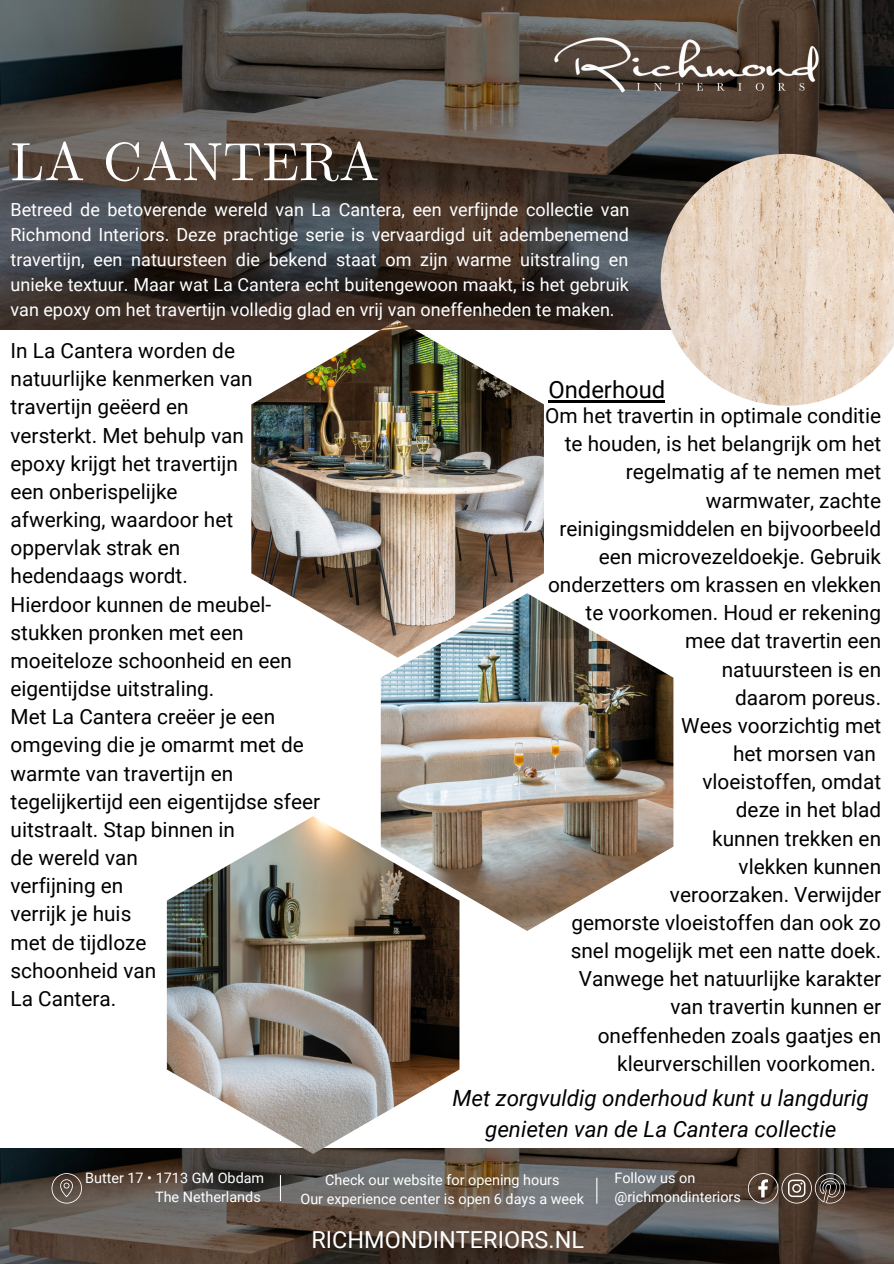
<style>
.page{position:relative;width:894px;height:1264px;background:#fff}
.page>*{position:absolute;margin:0;border:0;box-sizing:border-box;transform-origin:0 0}
.t1{font:54px "CMU Serif";color:#fff}
.t2{font:23.85px "Roboto";color:#000}
.t3{font:23.4px "Roboto";color:#fff}
.t4{font:italic 22.35px/30.5px "Roboto";color:#000;text-align:center}
.t5{font:20.85px/28.2px "Roboto";color:#000}
.t6{font:18px/24.8px "Roboto";color:#fff;text-align:justify}
.t7{font:14.4px "Roboto";color:#fff}
</style>
<div class="page">
<img style="left:0;top:0;width:893px;height:329px">
<img style="left:0;top:1148px;width:893px;height:115px">
<img style="left:542px;top:26px;width:288px;height:78px">
<img style="left:660px;top:154px;width:233px;height:251px">
<img style="left:251px;top:320px;width:293px;height:328px">
<img style="left:380px;top:593px;width:293px;height:338px">
<img style="left:167px;top:816px;width:292px;height:337px">
<svg style="left:747px;top:1173px;width:98px;height:30px;background:#64584f"></svg>
<svg style="left:51px;top:1173px;width:31px;height:30px"></svg>
<svg style="left:280px;top:1175px;width:1px;height:25px"></svg>
<svg style="left:596px;top:1177px;width:1px;height:26px"></svg>
<hr style="left:548px;top:400px;width:117px;height:3px;background:#000">
<p class="t1" style="left:11px;top:130px;width:370px">LA CANTERA</p>
<p class="t6" style="left:11px;top:198px;width:620px">Betreed de betoverende wereld van La Cantera, een verfijnde collectie van Richmond Interiors. Deze prachtige serie is vervaardigd uit adembenemend travertijn, een natuursteen die bekend staat om zijn warme uitstraling en unieke textuur. Maar wat La Cantera echt buitengewoon maakt, is het gebruik van epoxy om het travertijn volledig glad en vrij van oneffenheden te maken.</p>
<p class="t5" style="left:11px;top:337px;width:226px">In La Cantera worden de</p>
<p class="t5" style="left:11px;top:365px;width:243px">natuurlijke kenmerken van</p>
<p class="t5" style="left:11px;top:393px;width:179px">travertijn geëerd en</p>
<p class="t5" style="left:11px;top:421px;width:235px">versterkt. Met behulp van</p>
<p class="t5" style="left:11px;top:449px;width:229px">epoxy krijgt het travertijn</p>
<p class="t5" style="left:11px;top:478px;width:168px">een onberispelijke</p>
<p class="t5" style="left:11px;top:506px;width:224px">afwerking, waardoor het</p>
<p class="t5" style="left:11px;top:534px;width:171px">oppervlak strak en</p>
<p class="t5" style="left:11px;top:562px;width:179px">hedendaags wordt.</p>
<p class="t5" style="left:11px;top:590px;width:262px">Hierdoor kunnen de meubel-</p>
<p class="t5" style="left:11px;top:618px;width:283px">stukken pronken met een moeiteloze schoonheid en een eigentijdse uitstraling.</p>
<p class="t5" style="left:11px;top:703px;width:311px">Met La Cantera creëer je een omgeving die je omarmt met de warmte van travertijn en tegelijkertijd een eigentijdse sfeer uitstraalt. Stap binnen in</p>
<p class="t5" style="left:11px;top:843px;width:129px">de wereld van</p>
<p class="t5" style="left:11px;top:872px;width:114px">verfijning en</p>
<p class="t5" style="left:11px;top:900px;width:122px">verrijk je huis</p>
<p class="t5" style="left:11px;top:928px;width:137px">met de tijdloze</p>
<p class="t5" style="left:11px;top:956px;width:147px">schoonheid van</p>
<p class="t5" style="left:11px;top:984px;width:107px">La Cantera.</p>
<p class="t2" style="left:548px;top:376px;width:118px">Onderhoud</p>
<p class="t5" style="left:545px;top:402px;width:337px;text-align:right">Om het travertin in optimale conditie te houden, is het belangrijk om het regelmatig af te nemen met warmwater, zachte reinigingsmiddelen en bijvoorbeeld een microvezeldoekje. Gebruik onderzetters om krassen en vlekken te voorkomen. Houd er rekening mee dat travertin een</p>
<p class="t5" style="left:721px;top:655px;width:161px">natuursteen is en</p>
<p class="t5" style="left:734px;top:683px;width:147px">daarom poreus.</p>
<p class="t5" style="left:681px;top:711px;width:201px">Wees voorzichtig met</p>
<p class="t5" style="left:732px;top:739px;width:144px">het morsen van</p>
<p class="t5" style="left:702px;top:768px;width:180px">vloeistoffen, omdat</p>
<p class="t5" style="left:735px;top:796px;width:147px">deze in het blad</p>
<p class="t5" style="left:712px;top:824px;width:170px">kunnen trekken en</p>
<p class="t5" style="left:738px;top:852px;width:144px">vlekken kunnen</p>
<p class="t5" style="left:669px;top:880px;width:213px">veroorzaken. Verwijder</p>
<p class="t5" style="left:570px;top:908px;width:312px;text-align:right">gemorste vloeistoffen dan ook zo snel mogelijk met een natte doek.<br>Vanwege het natuurlijke karakter van travertin kunnen er oneffenheden zoals gaatjes en kleurverschillen voorkomen.</p>
<p class="t4" style="left:452px;top:1083px;width:417px">Met zorgvuldig onderhoud kunt u langdurig genieten van de La Cantera collectie</p>
<p class="t7" style="left:85px;top:1169px;width:181px">Butter 17 • 1713 GM Obdam</p>
<p class="t7" style="left:155px;top:1188px;width:107px">The Netherlands</p>
<p class="t7" style="left:325px;top:1171px;width:236px">Check our website for opening hours</p>
<p class="t7" style="left:300px;top:1190px;width:285px">Our experience center is open 6 days a week</p>
<p class="t3" style="left:311px;top:1226px;width:274px">RICHMONDINTERIORS.NL</p>
<p class="t7" style="left:614px;top:1169px;width:82px">Follow us on</p>
<p class="t7" style="left:614px;top:1188px;width:128px">@richmondinteriors</p>
</div>
